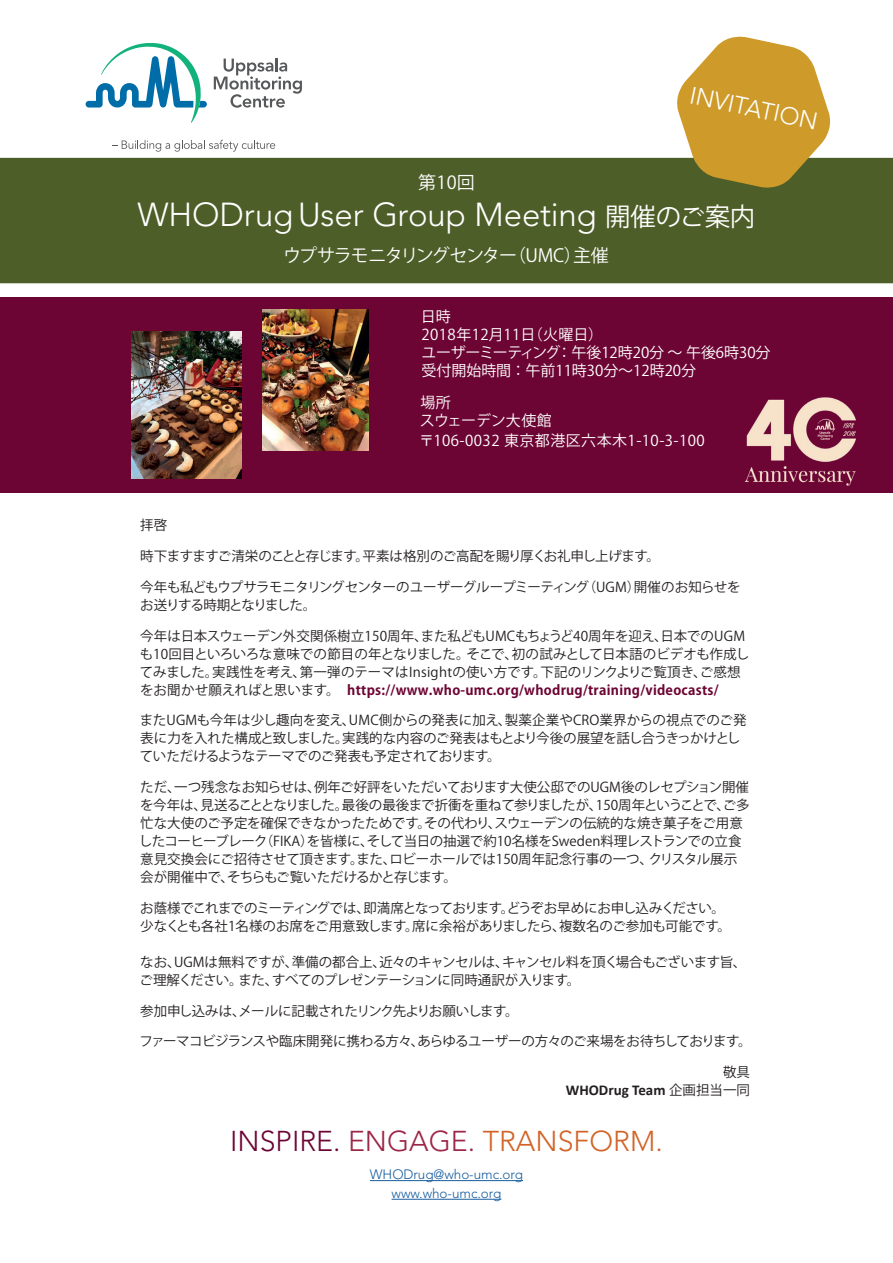
<style>
.page{position:relative;width:893px;height:1263px;background:#fff}
.page>*{position:absolute;margin:0;border:0;box-sizing:border-box;transform-origin:0 0}
.t1{font:300 33px "Avenir LT Std";letter-spacing:-.005em;color:#fff}
.t2{font:300 28.5px "Avenir LT Std";color:#d26427}
.t3{font:300 24px "Avenir LT Std";color:#fff}
.t4{font:18px "Koz Go Pr 6 N";letter-spacing:-.06em;color:#fff}
.t5{font:15px/18px "Koz Go Pr 6 N";letter-spacing:-.005em;color:#fff}
.t6{font:15px "Koz Go Pr 6 N";letter-spacing:.03em;color:#fff}
.t7{font:700 15px "Calibri";color:#231f20}
.t8{font:13.5px/18px "Koz Go Pr 6 N";letter-spacing:-.02em;color:#231f20}
.t9{font:13.5px/18px "Koz Go Pr 6 N";color:#231f20}
.t10{font:13.5px "Koz Go Pr 6 N";letter-spacing:-.04em;color:#231f20}
.t11{font:13.5px/18px "Koz Go Pr 6 N";letter-spacing:-.05em;color:#231f20}
.t12{font:300 13.5px/18.6px "Avenir LT Std";letter-spacing:-.005em;color:#175d9e;text-align:center}
.t13{font:13.5px "Koz Go Pr 6 N";letter-spacing:-.045em;color:#231f20}
.s1{font-family:"Koz Go Pr 6 N";font-weight:400;font-size:25.5px}
.s2{font-weight:700;color:#6d0534}
.s3{font-family:"Koz Go Pr 6 N";font-weight:400;font-size:13.5px}
.s4{color:#6d0534}
.s5{color:#9c2647}
</style>
<div class="page">
<div style="left:0;top:297px;width:893px;height:196px;background:#6d0534"></div>
<svg style="left:214px;top:58px;width:88px;height:50px"></svg>
<svg style="left:86px;top:43px;width:121px;height:80px"></svg>
<svg style="left:112px;top:140px;width:163px;height:12px"></svg>
<hr style="left:370px;top:1180px;width:153px;height:1px;background:#175d9e">
<hr style="left:392px;top:1199px;width:109px;height:1px;background:#175d9e">
<div style="left:0;top:158px;width:893px;height:125px;background:#4e5e28"></div>
<svg style="left:673px;top:36px;width:161px;height:155px"></svg>
<img style="left:131px;top:332px;width:110px;height:146px">
<img style="left:262px;top:309px;width:106px;height:142px">
<img style="left:744px;top:397px;width:112px;height:89px">
<h3 class="t3" style="left:693px;top:81px;width:132px;rotate:12deg">INVITATION</h3>
<h3 class="t4" style="left:418px;top:172px;width:58px">第10回</h3>
<h1 class="t1" style="left:138px;top:195px;width:619px">WHODrug User Group Meeting <span class="s1">開催のご案内</span></h1>
<h3 class="t4" style="left:283px;top:246px;width:327px">ウプサラモニタリングセンター（UMC）主催</h3>
<p class="t5" style="left:421px;top:308px;width:351px">日時<br>2018年12月11日（火曜日）<br>ユーザーミーティング： 午後12時20分 ～ 午後6時30分受付開始時間 ： 午前11時30分～12時20分</p>
<p class="t5" style="left:420px;top:394px;width:133px">場所<br>スウェーデン大使館</p>
<p class="t6" style="left:419px;top:432px;width:287px">〒106-0032 東京都港区六本木1-10-3-100</p>
<p class="t8" style="left:140px;top:517px;width:28px">拝啓</p>
<p class="t10" style="left:140px;top:548px;width:521px">時下ますますご清栄のことと存じます。平素は格別のご高配を賜り厚くお礼申し上げます。</p>
<p class="t11" style="left:140px;top:578px;width:602px">今年も私どもウプサラモニタリングセンターのユーザーグループミーティング（UGM）開催のお知らせをお送りする時期となりました。</p>
<p class="t9" style="left:140px;top:627px;width:611px">今年は日本スウェーデン外交関係樹立150周年、また私どもUMCもちょうど40周年を迎え、日本でのUGMも10回目といろいろな意味での節目の年となりました。そこで、初の試みとして日本語のビデオも作成してみました。実践性を考え、第一弾のテーマはInsightの使い方です。下記のリンクよりご覧頂き、ご感想をお聞かせ願えればと思います。　<span class="s2">https://www.who-umc.org/whodrug/training/videocasts/</span></p>
<p class="t8" style="left:140px;top:712px;width:608px">またUGMも今年は少し趣向を変え、UMC側からの発表に加え、製薬企業やCRO業界からの視点でのご発表に力を入れた構成と致しました。実践的な内容のご発表はもとより今後の展望を話し合うきっかけとしていただけるようなテーマでのご発表も予定されております。</p>
<p class="t8" style="left:139px;top:778px;width:612px">ただ、一つ残念なお知らせは、例年ご好評をいただいております大使公邸でのUGM後のレセプション開催を今年は、見送ることとなりました。最後の最後まで折衝を重ねて参りましたが、150周年ということで、ご多忙な大使のご予定を確保できなかったためです。その代わり、スウェーデンの伝統的な焼き菓子をご用意したコーヒーブレーク（FIKA）を皆様に、そして当日の抽選で約10名様をSweden料理レストランでの立食意見交換会にご招待させて頂きます。また、ロビーホールでは150周年記念行事の一つ、クリスタル展示会が開催中で、そちらもご覧いただけるかと存じます。</p>
<p class="t8" style="left:140px;top:899px;width:592px">お蔭様でこれまでのミーティングでは、即満席となっております。どうぞお早めにお申し込みください。少なくとも各社1名様のお席をご用意致します。席に余裕がありましたら、複数名のご参加も可能です。</p>
<p class="t8" style="left:140px;top:953px;width:608px">なお、UGMは無料ですが、準備の都合上、近々のキャンセルは、キャンセル料を頂く場合もございます旨、ご理解ください。また、すべてのプレゼンテーションに同時通訳が入ります。</p>
<p class="t13" style="left:140px;top:1003px;width:380px">参加申し込みは、メールに記載されたリンク先よりお願いします。</p>
<p class="t10" style="left:140px;top:1034px;width:613px">ファーマコビジランスや臨床開発に携わる方々、あらゆるユーザーの方々のご来場をお待ちしております。</p>
<p class="t8" style="left:723px;top:1063px;width:28px">敬具</p>
<p class="t7" style="left:566px;top:1079px;width:186px">WHODrug Team <span class="s3">企画担当一同</span></p>
<h2 class="t2" style="left:230px;top:1124px;width:434px"><span class="s4">INSPIRE.</span> <span class="s5">ENGAGE.</span> TRANSFORM.</h2>
<p class="t12" style="left:370px;top:1165px;width:155px">WHODrug@who-umc.org www.who-umc.org</p>
</div>
